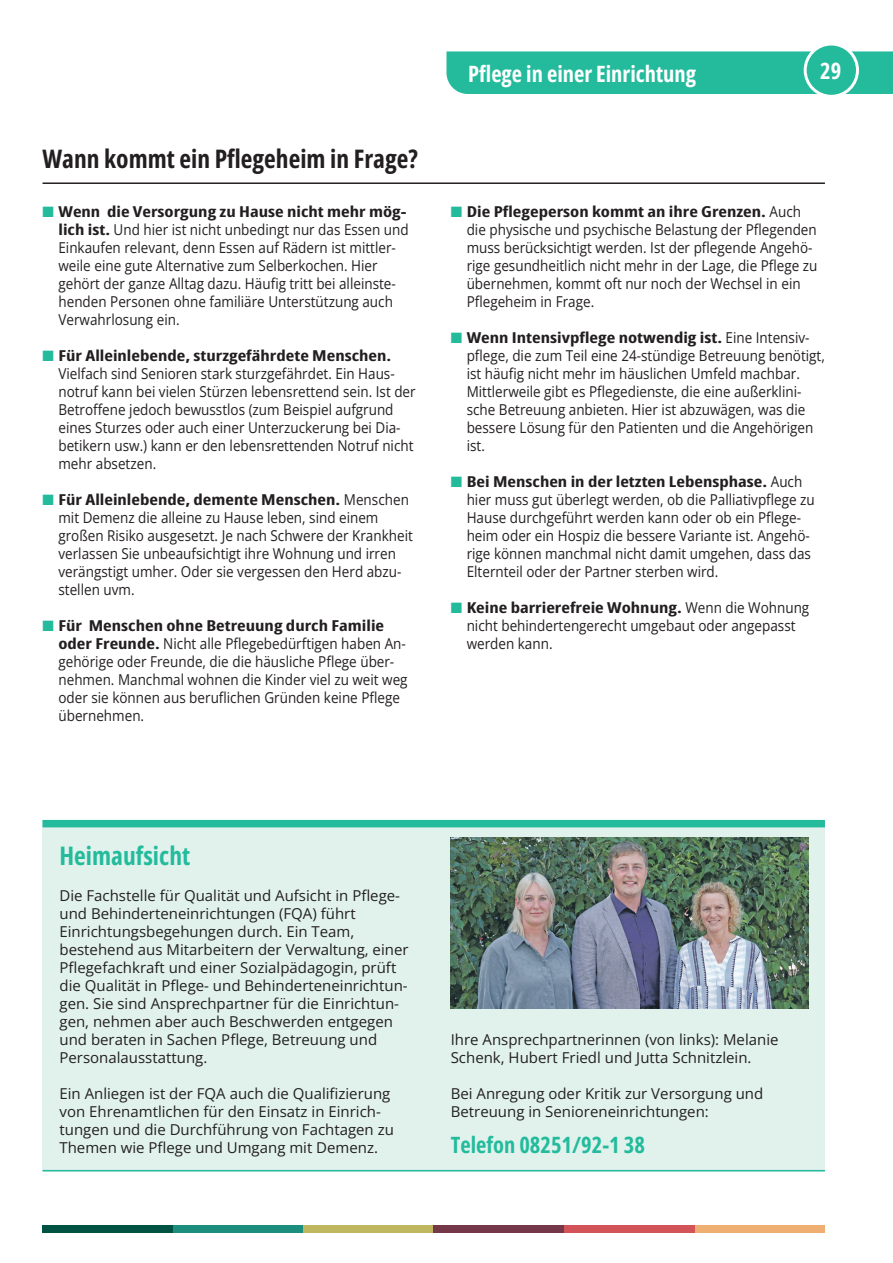
<style>
.page{position:relative;width:893px;height:1263px;background:#fff}
.page>*{position:absolute;margin:0;border:0;box-sizing:border-box;transform-origin:0 0}
._10_Überschrift_17_Punkt{font:700 25.5px "Open Sans Condensed";color:#231f20}
._30_Kasten_Überschrift_17_Punkt{font:700 25.5px "Open Sans Condensed";color:#24bb9d}
._71_Inhalt_Überschrift{font:700 22.5px "Open Sans Condensed";color:#fff}
._11_Grundtext_Regular{font:700 22.5px "Open Sans Condensed";color:#24bb9d}
._12_Grundtext_mit_Quadrat{font:15px/18px "Open Sans";color:#231f20;scale:.9 1}
._31_Kasten_Grundtext{font:15px/18px "Open Sans";color:#231f20}
.s1{color:#24bb9d}
.s2{font-family:"Open Sans Condensed";font-weight:700}
</style>
<div class="page">
<div style="left:173px;top:1225px;width:130px;height:8px;background:#1c8e7d"></div>
<div style="left:303px;top:1225px;width:131px;height:8px;background:#bfb75f"></div>
<div style="left:694px;top:1225px;width:131px;height:8px;background:#efae72"></div>
<div style="left:564px;top:1225px;width:130px;height:8px;background:#d25458"></div>
<div style="left:434px;top:1225px;width:130px;height:8px;background:#743849"></div>
<div style="left:43px;top:1225px;width:130px;height:8px;background:#005342"></div>
<div style="left:446px;top:51px;width:447px;height:43px;background:#24bb9d"></div>
<div style="left:805px;top:44px;width:52px;height:52px;background:#24bb9d;border-radius:50%"></div>
<div style="left:804px;top:43px;width:55px;height:55px;border:3px solid #fff;border-radius:50%"></div>
<hr style="left:43px;top:182px;width:782px;height:2px;background:#231f20">
<div style="left:43px;top:820px;width:782px;height:351px;background:#e1f2ed"></div>
<div style="left:43px;top:820px;width:782px;height:7px;background:#24bb9d"></div>
<hr style="left:43px;top:1170px;width:782px;height:1px;background:#24bb9d">
<img style="left:451px;top:838px;width:357px;height:171px">
<p class="_10_Überschrift_17_Punkt" style="left:43px;top:141px;width:377px">Wann kommt ein Pflegeheim in Frage?</p>
<p class="_12_Grundtext_mit_Quadrat" style="left:58px;top:202px;width:391px;text-indent:-16px"><span class="s1">■</span> <span class="s2">Wenn die Versorgung zu Hause nicht mehr mög&shy;lich ist.</span> Und hier ist nicht unbedingt nur das Essen und Einkaufen relevant, denn Essen auf Rädern ist mittler&shy;weile eine gute Alternative zum Selberkochen. Hier gehört der ganze Alltag dazu. Häufig tritt bei alleinste&shy;henden Personen ohne familiäre Unterstützung auch Verwahrlosung ein.</p>
<p class="_12_Grundtext_mit_Quadrat" style="left:58px;top:346px;width:398px;text-indent:-16px"><span class="s1">■</span> <span class="s2">Für Alleinlebende, sturzgefährdete Menschen.<br></span>Vielfach sind Senioren stark sturzgefährdet. Ein Haus&shy;notruf kann bei vielen Stürzen lebensrettend sein. Ist der Betroffene jedoch bewusstlos (zum Beispiel aufgrund eines Sturzes oder auch einer Unterzuckerung bei Dia&shy;betikern usw.) kann er den lebensrettenden Notruf nicht mehr absetzen.</p>
<p class="_12_Grundtext_mit_Quadrat" style="left:58px;top:490px;width:395px;text-indent:-16px"><span class="s1">■</span> <span class="s2">Für Alleinlebende, demente Menschen.</span> Menschen mit Demenz die alleine zu Hause leben, sind einem großen Risiko ausgesetzt. Je nach Schwere der Krankheit verlassen Sie unbeaufsichtigt ihre Wohnung und irren verängstigt umher. Oder sie vergessen den Herd abzu&shy;stellen uvm.</p>
<p class="_12_Grundtext_mit_Quadrat" style="left:58px;top:616px;width:389px;text-indent:-16px"><span class="s1">■</span> <span class="s2">Für Menschen ohne Betreuung durch Familie oder Freunde.</span> Nicht alle Pflegebedürftigen haben An&shy;gehörige oder Freunde, die die häusliche Pflege über&shy;nehmen. Manchmal wohnen die Kinder viel zu weit weg oder sie können aus beruflichen Gründen keine Pflege übernehmen.</p>
<p class="_71_Inhalt_Überschrift" style="left:468px;top:58px;width:229px">Pflege in einer Einrichtung</p>
<p class="_71_Inhalt_Überschrift" style="left:820px;top:56px;width:23px">29</p>
<p class="_12_Grundtext_mit_Quadrat" style="left:467px;top:202px;width:391px;text-indent:-16px"><span class="s1">■</span> <span class="s2">Die Pflegeperson kommt an ihre Grenzen.</span> Auch die physische und psychische Belastung der Pflegenden muss berücksichtigt werden. Ist der pflegende Angehö&shy;rige gesundheitlich nicht mehr in der Lage, die Pflege zu übernehmen, kommt oft nur noch der Wechsel in ein Pflegeheim in Frage.</p>
<p class="_12_Grundtext_mit_Quadrat" style="left:467px;top:328px;width:400px;text-indent:-16px"><span class="s1">■</span> <span class="s2">Wenn Intensivpflege notwendig ist.</span> Eine Intensiv&shy;pflege, die zum Teil eine 24-stündige Betreuung benötigt, ist häufig nicht mehr im häuslichen Umfeld machbar.<br>Mittlerweile gibt es Pflegedienste, die eine außerklini&shy;sche Betreuung anbieten. Hier ist abzuwägen, was die bessere Lösung für den Patienten und die Angehörigen ist.</p>
<p class="_12_Grundtext_mit_Quadrat" style="left:467px;top:472px;width:388px;text-indent:-16px"><span class="s1">■</span> <span class="s2">Bei Menschen in der letzten Lebensphase.</span> Auch hier muss gut überlegt werden, ob die Palliativpflege zu Hause durchgeführt werden kann oder ob ein Pflege&shy;heim oder ein Hospiz die bessere Variante ist. Angehö&shy;rige können manchmal nicht damit umgehen, dass das Elternteil oder der Partner sterben wird.</p>
<p class="_12_Grundtext_mit_Quadrat" style="left:467px;top:598px;width:382px;text-indent:-16px"><span class="s1">■</span> <span class="s2">Keine barrierefreie Wohnung.</span> Wenn die Wohnung nicht behindertengerecht umgebaut oder angepasst werden kann.</p>
<p class="_30_Kasten_Überschrift_17_Punkt" style="left:60px;top:838px;width:132px">Heimaufsicht</p>
<p class="_31_Kasten_Grundtext" style="left:60px;top:886px;width:351px">Die Fachstelle für Qualität und Aufsicht in Pflege&shy;und Behinderteneinrichtungen (FQA) führt Einrichtungsbegehungen durch. Ein Team, bestehend aus Mitarbeitern der Verwaltung, einer Pflegefachkraft und einer Sozialpädagogin, prüft die Qualität in Pflege- und Behinderteneinrichtun&shy;gen. Sie sind Ansprechpartner für die Einrichtun&shy;gen, nehmen aber auch Beschwerden entgegen und beraten in Sachen Pflege, Betreuung und Personalausstattung.</p>
<p class="_31_Kasten_Grundtext" style="left:60px;top:1084px;width:336px">Ein Anliegen ist der FQA auch die Qualifizierung von Ehrenamtlichen für den Einsatz in Einrich&shy;tungen und die Durchführung von Fachtagen zu Themen wie Pflege und Umgang mit Demenz.</p>
<p class="_31_Kasten_Grundtext" style="left:451px;top:1030px;width:329px">Ihre Ansprechpartnerinnen (von links): Melanie<br>Schenk, Hubert Friedl und Jutta Schnitzlein.</p>
<p class="_31_Kasten_Grundtext" style="left:451px;top:1084px;width:314px">Bei Anregung oder Kritik zur Versorgung und<br>Betreuung in Senioreneinrichtungen:</p>
<p class="_11_Grundtext_Regular" style="left:451px;top:1130px;width:196px">Telefon 08251/92-1 38</p>
</div>
